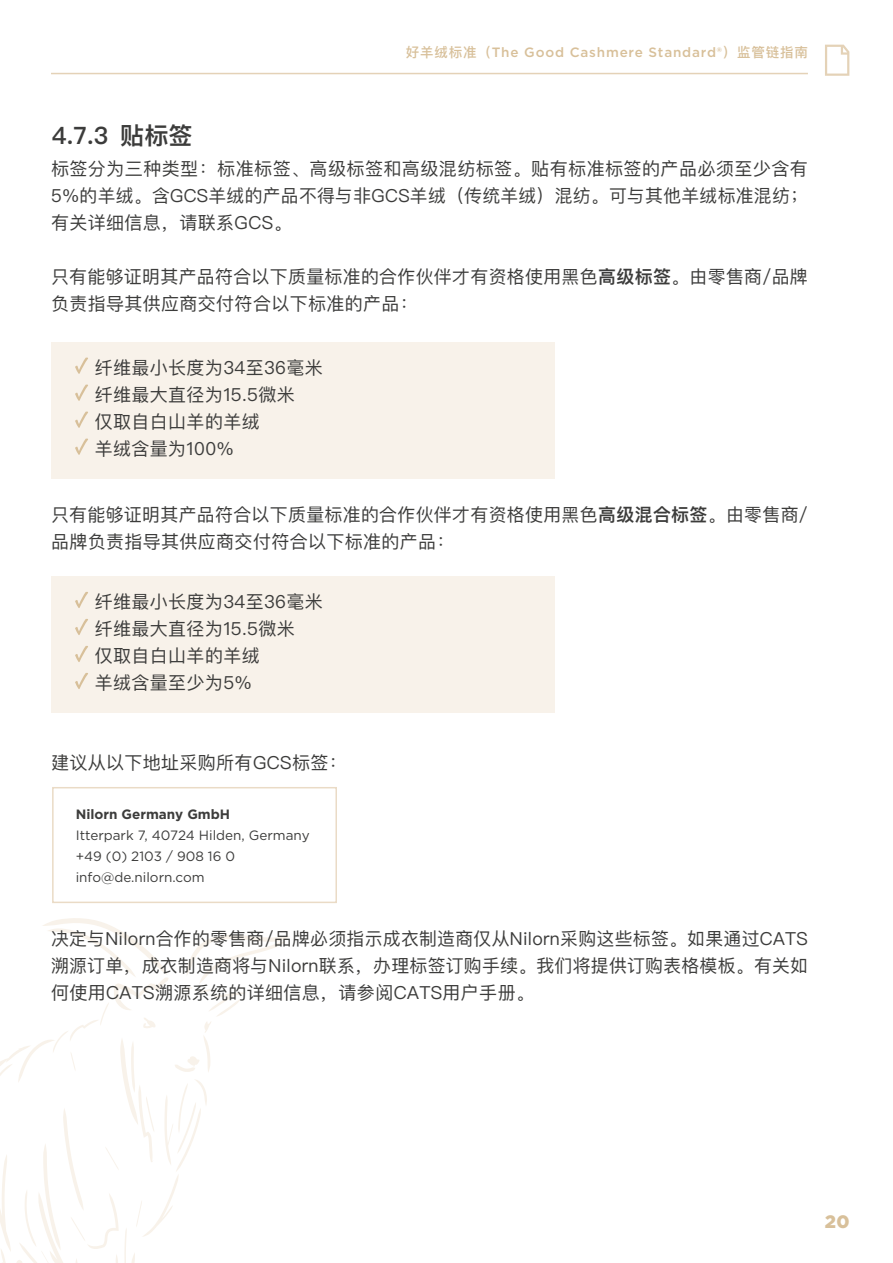
<style>
.page{position:relative;width:893px;height:1263px;background:#fff}
.page>*{position:absolute;margin:0;border:0;box-sizing:border-box;transform-origin:0 0}
.HEAD_3{font:600 24px "Ping Fang SC";color:#3c3c3b}
.FLIEßTEXT{font:18px/27px "Ping Fang SC";letter-spacing:.02em;color:#3c3c3b;text-align:justify}
.t1{font:900 18px "Gotham";color:#d8c09a}
.FLIEßTEXT-2{font:13.5px "Gotham";color:#3c3c3b}
.t2{font:500 13.5px "Gotham";letter-spacing:.06em;color:#d8c09a}
.FLIEßTEXT-3{font:700 13.5px "Gotham";color:#3c3c3b}
.s1{font-family:"Ping Fang SC"}
.s2{font-family:"Ping Fang HK"}
.s3{font-weight:600}
</style>
<div class="page">
<svg style="left:0;top:918px;width:289px;height:345px"></svg>
<svg style="left:825px;top:45px;width:24px;height:31px"></svg>
<hr style="left:51px;top:73px;width:757px;height:1px;background:#e4d2b7">
<div style="left:52px;top:342px;width:503px;height:136px;background:#f8f2ea"></div>
<div style="left:52px;top:576px;width:503px;height:137px;background:#f8f2ea"></div>
<svg style="left:75px;top:358px;width:13px;height:16px"></svg>
<svg style="left:75px;top:385px;width:13px;height:16px"></svg>
<svg style="left:75px;top:412px;width:13px;height:16px"></svg>
<svg style="left:75px;top:439px;width:13px;height:16px"></svg>
<svg style="left:75px;top:592px;width:13px;height:16px"></svg>
<svg style="left:75px;top:619px;width:13px;height:16px"></svg>
<svg style="left:75px;top:646px;width:13px;height:16px"></svg>
<svg style="left:75px;top:673px;width:13px;height:16px"></svg>
<div style="left:52px;top:787px;width:285px;height:116px;border:2px solid #eadbc6"></div>
<p class="HEAD_3" style="left:52px;top:121px;width:142px">4.7.3 贴标签</p>
<p class="t2" style="left:406px;top:43px;width:403px"><span class="s1">好羊绒标准</span><span class="s2">（</span>The Good Cashmere Standard®<span class="s2">）</span><span class="s1">监管链指南</span></p>
<p class="FLIEßTEXT" style="left:51px;top:155px;width:758px">标签分为三种类型：标准标签、高级标签和高级混纺标签。贴有标准标签的产品必须至少含有5%的羊绒。含GCS羊绒的产品不得与非GCS羊绒（传统羊绒）混纺。可与其他羊绒标准混纺；有关详细信息，请联系GCS。</p>
<p class="FLIEßTEXT" style="left:51px;top:263px;width:758px">只有能够证明其产品符合以下质量标准的合作伙伴才有资格使用黑色<span class="s3">高级标签</span>。由零售商/品牌负责指导其供应商交付符合以下标准的产品：</p>
<p class="FLIEßTEXT" style="left:95px;top:354px;width:229px">纤维最小长度为34至36毫米</p>
<p class="FLIEßTEXT" style="left:95px;top:381px;width:201px">纤维最大直径为15.5微米</p>
<p class="FLIEßTEXT" style="left:95px;top:408px;width:166px">仅取自白山羊的羊绒</p>
<p class="FLIEßTEXT" style="left:95px;top:435px;width:141px">羊绒含量为100%</p>
<p class="FLIEßTEXT" style="left:51px;top:501px;width:758px">只有能够证明其产品符合以下质量标准的合作伙伴才有资格使用黑色<span class="s3">高级混合标签</span>。由零售商/品牌负责指导其供应商交付符合以下标准的产品：</p>
<p class="FLIEßTEXT" style="left:95px;top:588px;width:229px">纤维最小长度为34至36毫米</p>
<p class="FLIEßTEXT" style="left:95px;top:615px;width:201px">纤维最大直径为15.5微米</p>
<p class="FLIEßTEXT" style="left:95px;top:642px;width:166px">仅取自白山羊的羊绒</p>
<p class="FLIEßTEXT" style="left:95px;top:669px;width:159px">羊绒含量至少为5%</p>
<p class="FLIEßTEXT" style="left:51px;top:749px;width:297px">建议从以下地址采购所有GCS标签：</p>
<p class="FLIEßTEXT-3" style="left:76px;top:806px;width:156px">Nilorn Germany GmbH</p>
<p class="FLIEßTEXT-2" style="left:76px;top:826px;width:235px">Itterpark 7, 40724 Hilden, Germany</p>
<p class="FLIEßTEXT-2" style="left:76px;top:847px;width:161px">+49 (0) 2103 / 908 16 0</p>
<p class="FLIEßTEXT-2" style="left:76px;top:868px;width:130px">info@de.nilorn.com</p>
<p class="FLIEßTEXT" style="left:51px;top:925px;width:759px">决定与Nilorn合作的零售商/品牌必须指示成衣制造商仅从Nilorn采购这些标签。如果通过CATS溯源订单，成衣制造商将与Nilorn联系，办理标签订购手续。我们将提供订购表格模板。有关如何使用CATS溯源系统的详细信息，请参阅CATS用户手册。</p>
<p class="t1" style="left:825px;top:1209px;width:26px">20</p>
</div>
